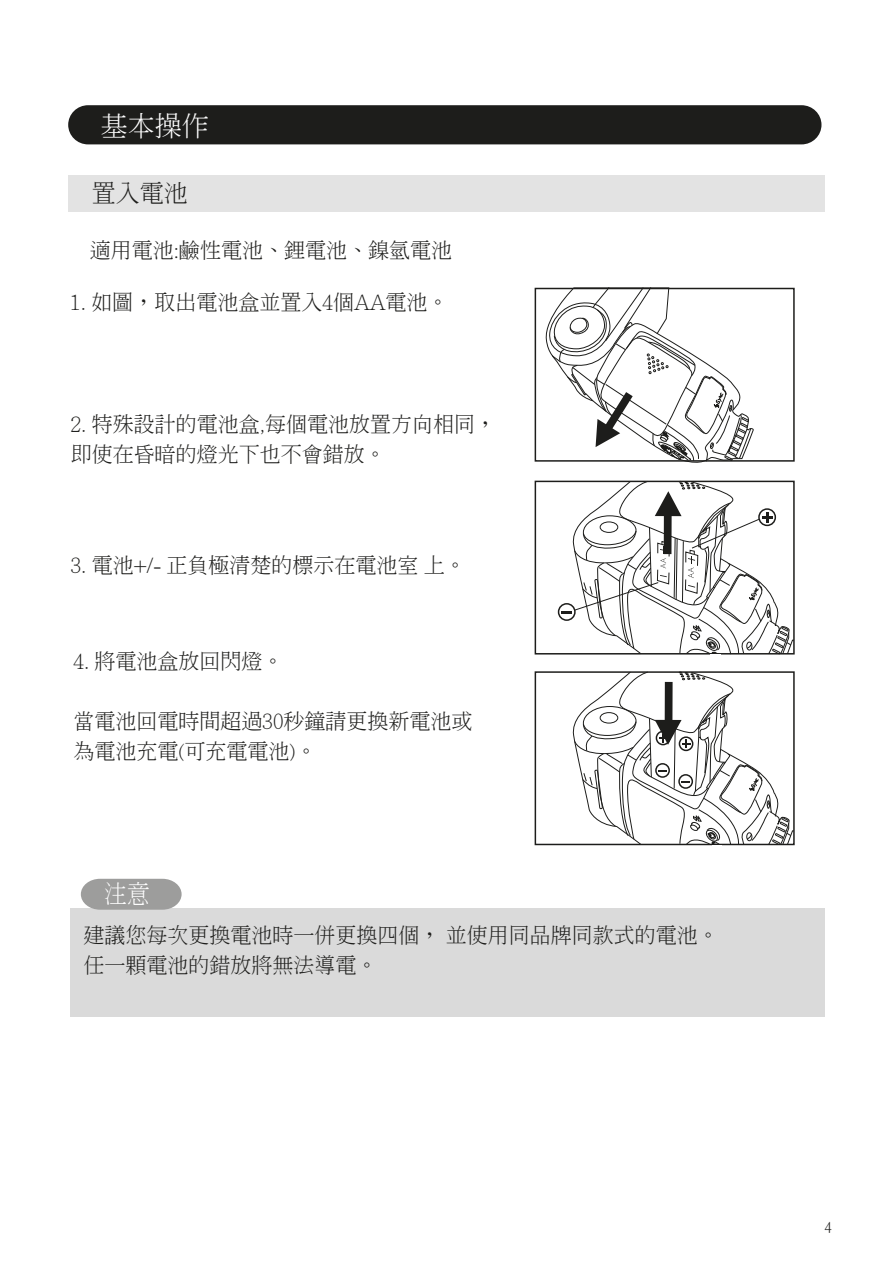
<style>
.page{position:relative;width:893px;height:1263px;background:#fff}
.page>*{position:absolute;margin:0;border:0;box-sizing:border-box;transform-origin:0 0}
.t1{font:300 27px "Adobe Ming Std";color:#fff}
.t2{font:300 25.05px "Adobe Ming Std";color:#fff;scale:.9 1}
.t3{font:300 24px "Adobe Ming Std";color:#1d1d1b}
.t4{font:300 21px/30px "Adobe Ming Std";color:#1d1d1b}
.t5{font:15px "Ming Li U";color:#1d1d1b}
</style>
<div class="page">
<div style="left:68px;top:105px;width:753px;height:39px;background:#1d1d1b;border-radius:20px"></div>
<div style="left:69px;top:175px;width:756px;height:37px;background:#e3e3e3"></div>
<div style="left:70px;top:908px;width:755px;height:108px;background:#dadada"></div>
<svg style="left:81px;top:879px;width:101px;height:31px;background:#a5a5a4"></svg>
<div style="left:535px;top:288px;width:260px;height:174px;border:2px solid #1d1d1b"></div>
<svg style="left:544px;top:287px;width:210px;height:176px"></svg>
<div style="left:558px;top:603px;width:18px;height:18px;border:2px solid #1d1d1b;border-radius:50%"></div>
<svg style="left:561px;top:481px;width:233px;height:365px"></svg>
<p class="t1" style="left:101px;top:111px;width:109px">基本操作</p>
<p class="t3" style="left:92px;top:180px;width:97px">置入電池</p>
<p class="t4" style="left:90px;top:235px;width:364px">適用電池:鹼性電池、鋰電池、鎳氫電池</p>
<p class="t4" style="left:70px;top:287px;width:380px">1. 如圖，取出電池盒並置入4個AA電池。</p>
<p class="t4" style="left:71px;top:408px;width:427px">2. 特殊設計的電池盒,每個電池放置方向相同，即使在昏暗的燈光下也不會錯放。</p>
<p class="t4" style="left:71px;top:550px;width:397px">3. 電池+/- 正負極清楚的標示在電池室 上。</p>
<p class="t4" style="left:73px;top:646px;width:212px">4. 將電池盒放回閃燈。</p>
<p class="t4" style="left:73px;top:706px;width:401px">當電池回電時間超過30秒鐘請更換新電池或為電池充電(可充電電池)。</p>
<p class="t2" style="left:105px;top:880px;width:51px">注意</p>
<p class="t4" style="left:84px;top:920px;width:637px">建議您每次更換電池時一併更換四個， 並使用同品牌同款式的電池。任一顆電池的錯放將無法導電。</p>
<p class="t5" style="left:824px;top:1220px;width:9px">4</p>
</div>
